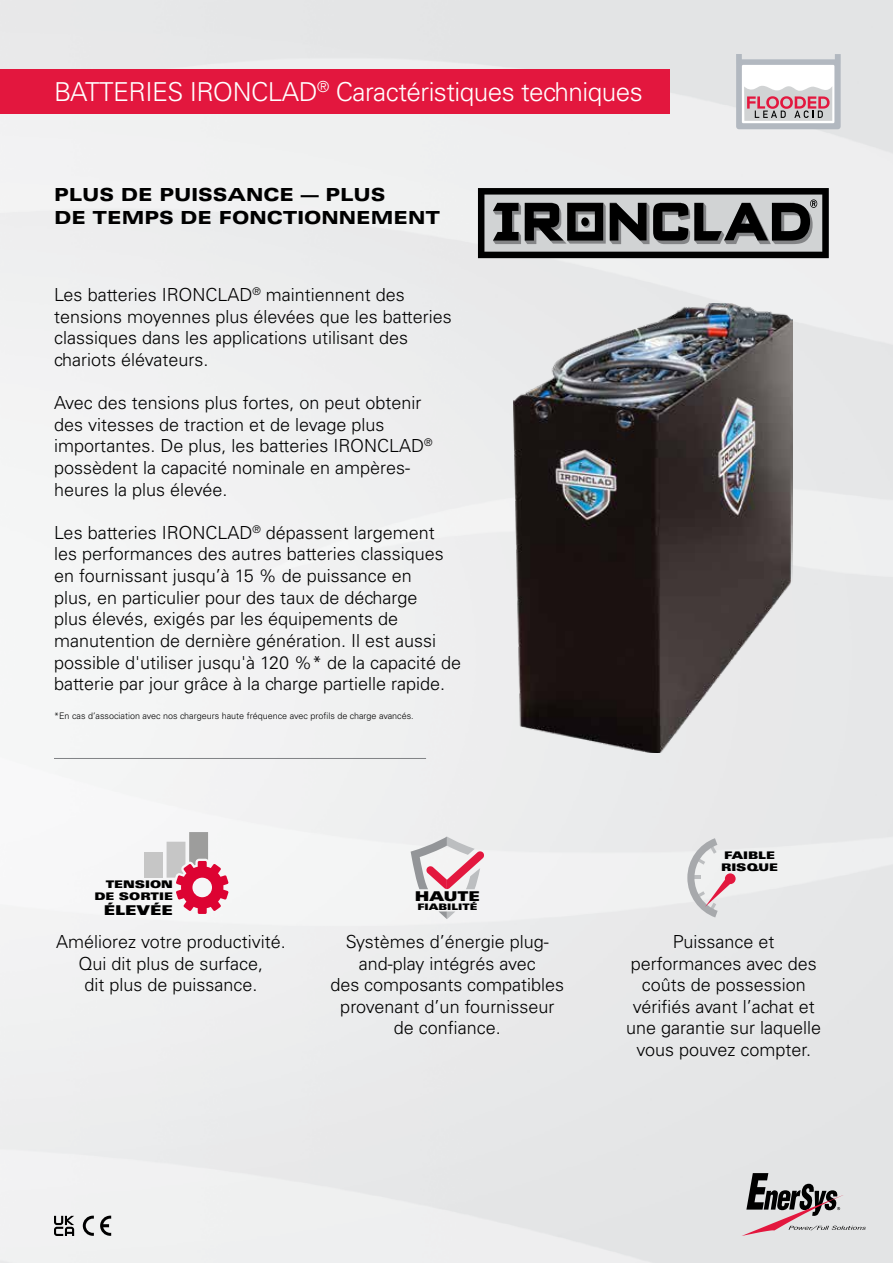
<style>
.page{position:relative;width:893px;height:1263px;background:#fff}
.page>*{position:absolute;margin:0;border:0;box-sizing:border-box;transform-origin:0 0}
.t1{font:300 26.1px "Univers LT Std";letter-spacing:-.02em;color:#fff}
.t2{font:300 18px/21.6px "Univers LT Std";color:#000}
.t3{font:900 expanded 18px/23.2px "Univers LT Std";color:#000}
.t4{font:13.5px "Univers LT Std X Black Ex";color:#000}
.t5{font:10.5px/12.6px "Univers LT Std X Black Ex";color:#000}
.t6{font:300 9px "Univers LT Std";color:#000}
.t7{font:9px "Univers LT Std X Black Ex";color:#000}
</style>
<div class="page">
<img style="left:0;top:0;width:893px;height:1263px">
<div style="left:0;top:69px;width:670px;height:45px;background:#e3173e"></div>
<hr style="left:54px;top:758px;width:372px;height:1px;background:#808285">
<svg style="left:736px;top:54px;width:105px;height:75px"></svg>
<svg style="left:411px;top:836px;width:73px;height:53px"></svg>
<svg style="left:439px;top:911px;width:16px;height:8px"></svg>
<svg style="left:687px;top:838px;width:49px;height:79px"></svg>
<svg style="left:83px;top:1216px;width:11px;height:20px"></svg>
<svg style="left:100px;top:1216px;width:11px;height:20px"></svg>
<svg style="left:54px;top:1216px;width:20px;height:20px"></svg>
<svg style="left:742px;top:1173px;width:124px;height:63px;background:#b6afb1"></svg>
<svg style="left:478px;top:188px;width:351px;height:70px;background:#646565"></svg>
<svg style="left:167px;top:832px;width:62px;height:82px"></svg>
<div style="left:144px;top:852px;width:19px;height:26px;background:#c6c6c6"></div>
<img style="left:514px;top:303px;width:279px;height:450px">
<h1 class="t1" style="left:54px;top:76px;width:590px">BATTERIES IRONCLAD<sup>®</sup> Caractéristiques techniques</h1>
<p class="t3" style="left:54px;top:183px;width:388px">PLUS DE PUISSANCE — PLUS<br>DE TEMPS DE FONCTIONNEMENT</p>
<p class="t2" style="left:54px;top:284px;width:399px">Les batteries IRONCLAD<sup>®</sup> maintiennent des tensions moyennes plus élevées que les batteries classiques dans les applications utilisant des chariots élévateurs.</p>
<p class="t2" style="left:54px;top:392px;width:380px">Avec des tensions plus fortes, on peut obtenir des vitesses de traction et de levage plus importantes. De plus, les batteries IRONCLAD<sup>® </sup>possèdent la capacité nominale en ampères&shy;heures la plus élevée.</p>
<p class="t2" style="left:54px;top:522px;width:409px">Les batteries IRONCLAD<sup>®</sup> dépassent largement les performances des autres batteries classiques en fournissant jusqu’à 15 % de puissance en<br>plus, en particulier pour des taux de décharge<br>plus élevés, exigés par les équipements de manutention de dernière génération. Il est aussi possible d'utiliser jusqu'à 120 %* de la capacité de batterie par jour grâce à la charge partielle rapide.</p>
<p class="t6" style="left:54px;top:710px;width:361px">*En cas d’association avec nos chargeurs haute fréquence avec profils de charge avancés.</p>
<p class="t5" style="left:94px;top:878px;width:80px;line-height:12px;text-align:right">TENSION<br>DE SORTIE</p>
<p class="t4" style="left:104px;top:902px;width:71px">ÉLEVÉE</p>
<p class="t4" style="left:415px;top:888px;width:66px">HAUTE</p>
<p class="t7" style="left:417px;top:901px;width:61px">FIABILITÉ</p>
<p class="t2" style="left:56px;top:931px;width:231px;text-align:center">Améliorez votre productivité.<br>Qui dit plus de surface,<br>dit plus de puissance.</p>
<p class="t2" style="left:330px;top:931px;width:235px;text-align:center">Systèmes d’énergie plug&shy;and-play intégrés avec<br>des composants compatibles provenant d’un fournisseur de confiance.</p>
<p class="t5" style="left:721px;top:849px;width:59px">FAIBLE<br>RISQUE</p>
<p class="t2" style="left:626px;top:931px;width:197px;text-align:center">Puissance et performances avec des coûts de possession vérifiés avant l’achat et une garantie sur laquelle vous pouvez compter.</p>
</div>
